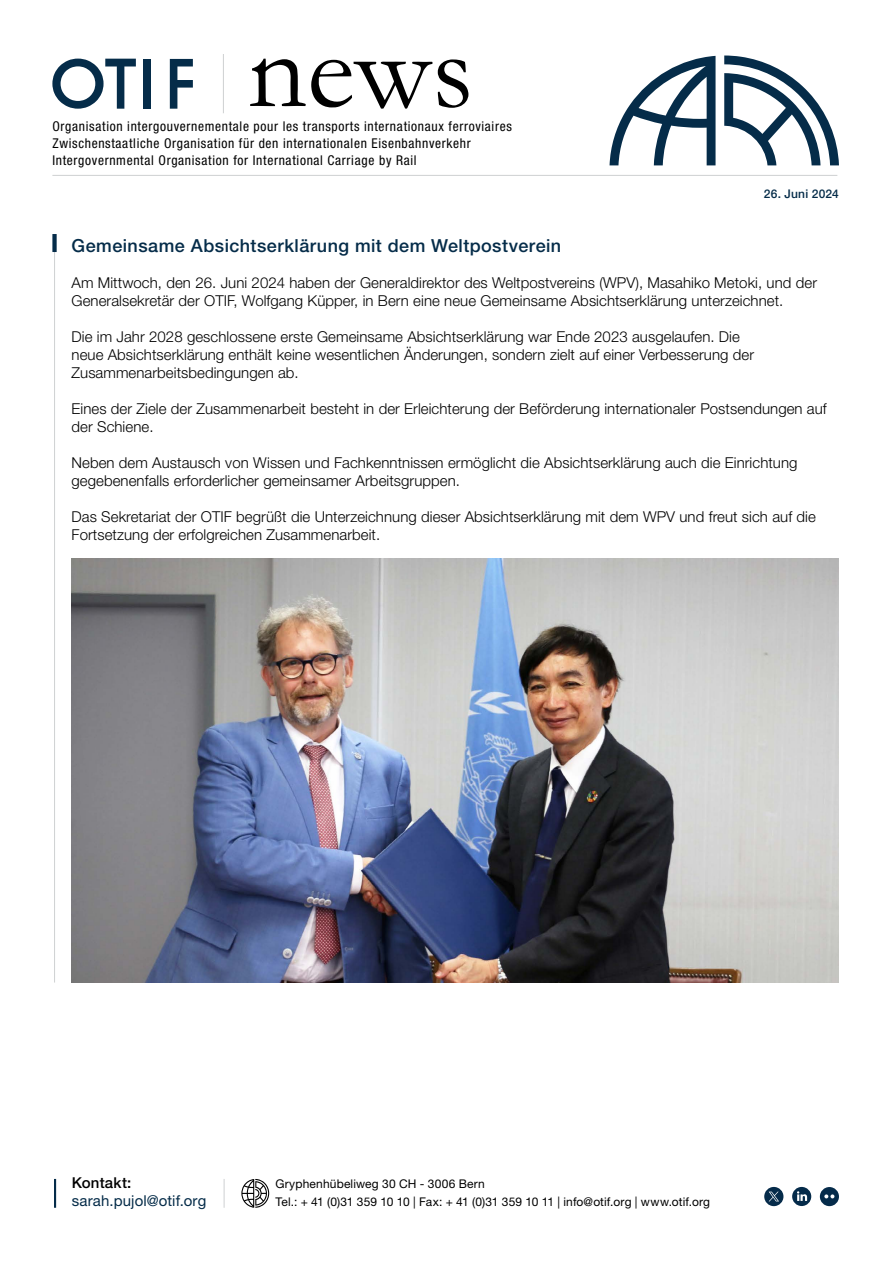
<style>
.page{position:relative;width:893px;height:1263px;background:#fff}
.page>*{position:absolute;margin:0;border:0;box-sizing:border-box;transform-origin:0 0}
.t1{font:500 18px "Helvetica Neue LT Std";letter-spacing:.025em;color:#052c49}
.t2{font:300 15px/18px "Helvetica Neue LT Std";letter-spacing:.005em;color:#000}
.t3{font:15px "Helvetica Neue LT Std";letter-spacing:.01em;color:#052c49}
.t4{font:500 15px "Helvetica Neue LT Std";letter-spacing:.015em;color:#000}
.t5{font:condensed 13.5px/17px "Helvetica Neue LT Std";letter-spacing:.05em;color:#000}
.t6{font:12px/18px "Helvetica Neue LT Std";letter-spacing:.01em;color:#000}
.t7{font:500 12px "Helvetica Neue LT Std";letter-spacing:.02em;color:#052c49}
</style>
<div class="page">
<svg style="left:52px;top:59px;width:84px;height:50px"></svg>
<div style="left:143px;top:59px;width:8px;height:50px;background:#052c49"></div>
<svg style="left:170px;top:59px;width:23px;height:50px"></svg>
<svg style="left:250px;top:59px;width:182px;height:50px"></svg>
<svg style="left:438px;top:59px;width:30px;height:49px"></svg>
<hr style="left:223px;top:54px;width:1px;height:59px;background:#d1d3d4">
<hr style="left:52px;top:175px;width:785px;height:1px;background:#d1d3d4">
<svg style="left:724px;top:56px;width:115px;height:109px"></svg>
<svg style="left:609px;top:56px;width:106px;height:109px"></svg>
<hr style="left:54px;top:1179px;width:2px;height:29px;background:#052c49">
<svg style="left:224px;top:1179px;width:1px;height:29px"></svg>
<svg style="left:241px;top:1179px;width:28px;height:29px"></svg>
<svg style="left:792px;top:1187px;width:19px;height:19px"></svg>
<svg style="left:820px;top:1187px;width:19px;height:19px"></svg>
<svg style="left:764px;top:1187px;width:19px;height:19px"></svg>
<hr style="left:54px;top:252px;width:1px;height:730px;background:#d1d3d4">
<div style="left:52px;top:234px;width:5px;height:18px;background:#052c49"></div>
<img style="left:72px;top:558px;width:767px;height:424px">
<p class="t5" style="left:52px;top:118px;width:461px">Organisation intergouvernementale pour les transports internationaux ferroviaires<br>Zwischenstaatliche Organisation für den internationalen Eisenbahnverkehr<br>Intergovernmental Organisation for International Carriage by Rail</p>
<p class="t7" style="left:764px;top:187px;width:77px">26. Juni 2024</p>
<p class="t1" style="left:72px;top:235px;width:491px">Gemeinsame Absichtserklärung mit dem Weltpostverein</p>
<p class="t2" style="left:72px;top:273px;width:747px">Am Mittwoch, den 26. Juni 2024 haben der Generaldirektor des Weltpostvereins (WPV), Masahiko Metoki, und der<br>Generalsekretär der OTIF, Wolfgang Küpper, in Bern eine neue Gemeinsame Absichtserklärung unterzeichnet.</p>
<p class="t2" style="left:72px;top:327px;width:684px">Die im Jahr 2028 geschlossene erste Gemeinsame Absichtserklärung war Ende 2023 ausgelaufen. Die neue Absichtserklärung enthält keine wesentlichen Änderungen, sondern zielt auf einer Verbesserung der<br>Zusammenarbeitsbedingungen ab.</p>
<p class="t2" style="left:72px;top:399px;width:757px">Eines der Ziele der Zusammenarbeit besteht in der Erleichterung der Beförderung internationaler Postsendungen auf der Schiene.</p>
<p class="t2" style="left:72px;top:453px;width:727px">Neben dem Austausch von Wissen und Fachkenntnissen ermöglicht die Absichtserklärung auch die Einrichtung gegebenenfalls erforderlicher gemeinsamer Arbeitsgruppen.</p>
<p class="t2" style="left:72px;top:507px;width:746px">Das Sekretariat der OTIF begrüßt die Unterzeichnung dieser Absichtserklärung mit dem WPV und freut sich auf die<br>Fortsetzung der erfolgreichen Zusammenarbeit.</p>
<p class="t4" style="left:72px;top:1174px;width:61px">Kontakt:</p>
<p class="t3" style="left:72px;top:1192px;width:136px">sarah.pujol@otif.org</p>
<p class="t6" style="left:275px;top:1175px;width:436px">Gryphenhübeliweg 30 CH - 3006 Bern<br>Tel.: + 41 (0)31 359 10 10 | Fax: + 41 (0)31 359 10 11 | info@otif.org | www.otif.org</p>
</div>
